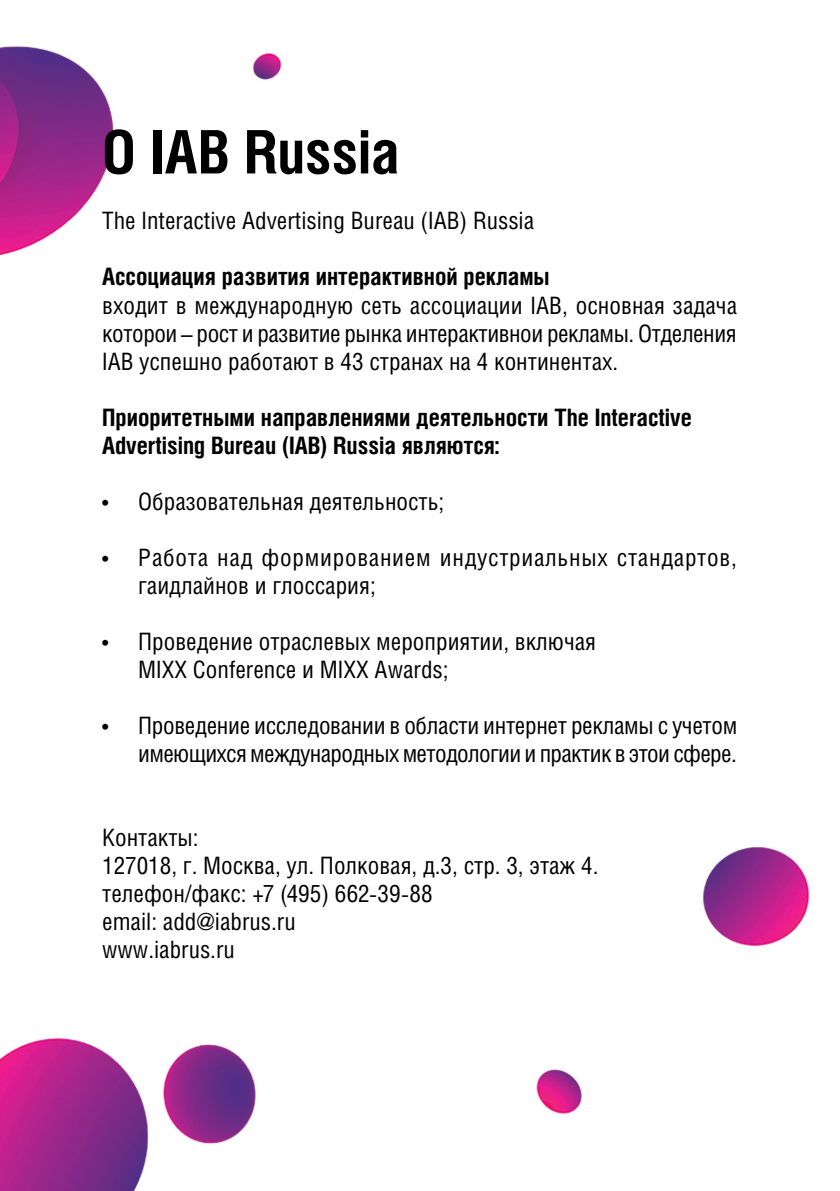
<style>
.page{position:relative;width:840px;height:1191px;background:#fff}
.page>*{position:absolute;margin:0;border:0;box-sizing:border-box;transform-origin:0 0}
.text{font:700 60px "Helios Cond C";letter-spacing:-.005em;color:#000}
.text-2{font:24px/28px "Helios Cond C";color:#000;text-align:justify}
.text-3{font:700 24px "Helios Cond C";color:#000}
.text-4{font:24px "Helios Cond C";letter-spacing:-.025em;color:#000}
.text-5{font:24px "Helios Cond C";letter-spacing:.03em;color:#000}
</style>
<div class="page">
<img style="left:0;top:46px;width:810px;height:1145px">
<p class="text" style="left:102px;top:116px;width:298px">О IAB Russia</p>
<p class="text-2" style="left:102px;top:206px;width:433px">The Interactive Advertising Bureau (IAB) Russia</p>
<p class="text-3" style="left:102px;top:262px;width:449px">Ассоциация развития интерактивной рекламы</p>
<p class="text-2" style="left:102px;top:290px;width:636px">входит в международную сеть ассоциации IAB, основная задача которои – рост и развитие рынка интерактивнои рекламы. Отделения IAB успешно работают в 43 странах на 4 континентах.</p>
<p class="text-3" style="left:102px;top:402px;width:591px">Приоритетными направлениями деятельности The Interactive</p>
<p class="text-3" style="left:102px;top:430px;width:398px">Advertising Bureau (IAB) Russia являются:</p>
<p class="text-2" style="left:138px;top:486px;width:307px">Образовательная деятельность;</p>
<p class="text-2" style="left:102px;top:486px;width:8px">•</p>
<p class="text-2" style="left:102px;top:542px;width:8px">•</p>
<p class="text-2" style="left:102px;top:626px;width:8px">•</p>
<p class="text-2" style="left:102px;top:710px;width:8px">•</p>
<p class="text-5" style="left:138px;top:542px;width:599px">Работа над формированием индустриальных стандартов,</p>
<p class="text-2" style="left:138px;top:570px;width:239px">гаидлайнов и глоссария;</p>
<p class="text-2" style="left:138px;top:626px;width:459px">Проведение отраслевых мероприятии, включая</p>
<p class="text-2" style="left:138px;top:654px;width:312px">MIXX Conference и MIXX Awards;</p>
<p class="text-2" style="left:138px;top:710px;width:600px">Проведение исследовании в области интернет рекламы с учетом</p>
<p class="text-4" style="left:138px;top:738px;width:600px">имеющихся международных методологии и практик в этои сфере.</p>
<p class="text-2" style="left:102px;top:822px;width:98px">Контакты:</p>
<p class="text-2" style="left:102px;top:850px;width:497px">127018, .г Москва, ул. Полковая д, .3, стр. 3, этаж 4.</p>
<p class="text-2" style="left:102px;top:878px;width:332px">телефон/факс: +7 )495( 662-39-88</p>
<p class="text-2" style="left:102px;top:906px;width:195px">email: add@iabrus r u.</p>
<p class="text-2" style="left:102px;top:934px;width:134px">www.iabrus r u.</p>
</div>
